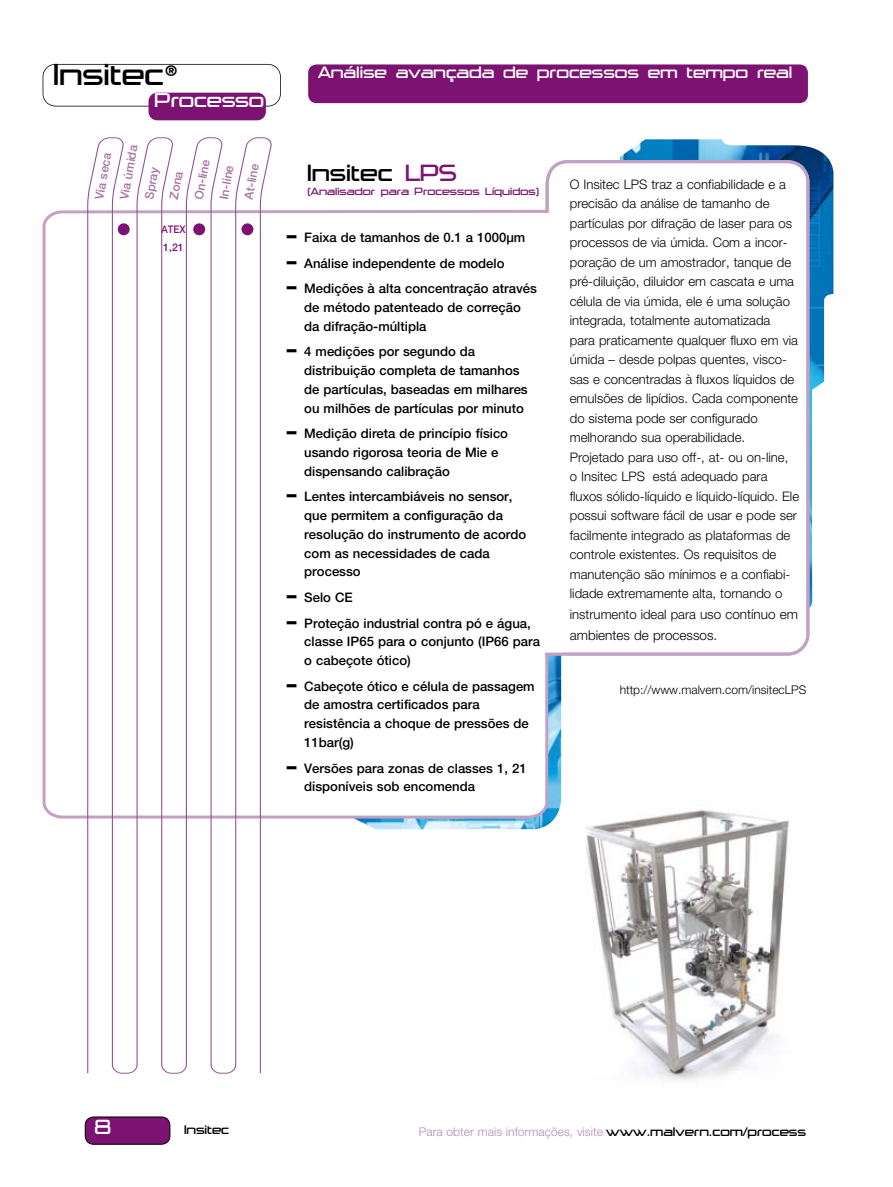
<style>
.page{position:relative;width:893px;height:1187px;background:#fff}
.page>*{position:absolute;margin:0;border:0;box-sizing:border-box;transform-origin:0 0}
.t1{font:300 33px "Trade Marker";color:#000}
.t2{font:300 25.5px "Trade Marker";color:#000}
.t3{font:300 22.35px "Trade Marker";color:#fff}
.t4{font:300 21.75px "Trade Marker";color:#fff}
.t5{font:300 18px "Trade Marker";color:#fff}
.t6{font:300 13.5px "Helvetica Neue LT Std";color:#000}
.t7{font:300 13.5px "Trade Marker";color:#000}
.t8{font:300 13.2px/19.5px "Helvetica Neue LT Std";color:#000}
.t9{font:500 13.2px/18.8px "Helvetica Neue LT Std";color:#000}
.t10{font:300 12px "Helvetica Neue LT Std";letter-spacing:.005em;color:#b68ab3}
.t11{font:500 12px "Helvetica Neue LT Std";color:#a972a4}
.t12{font:300 12px "Helvetica Neue LT Std";color:#000}
.t13{font:300 11.4px "Trade Marker";color:#7c1272}
.t14{font:500 10.5px/17.7px "Helvetica Neue LT Std";color:#7c1272;scale:.9 1}
.s1{font-size:27px}
.s2{color:#7c1272}
.s3{font-weight:900;font-size:19.65px}
.s4{font-size:13.5px}
.s5{font-size:10.2px;color:#934c94}
.s6{font-family:"Trade Marker";font-size:13.5px;color:#000}
</style>
<div class="page">
<img style="left:561px;top:795px;width:228px;height:285px">
<img style="left:357px;top:657px;width:204px;height:172px">
<img style="left:619px;top:139px;width:214px;height:467px">
<div style="left:308px;top:64px;width:500px;height:39px;background:#7c1272;border-radius:9px"></div>
<div style="left:85px;top:1116px;width:85px;height:28px;background:#7c1272;border-radius:9px"></div>
<div style="left:85px;top:1116px;width:85px;height:28px;border:1px solid #000;border-radius:9px"></div>
<svg style="left:42px;top:209px;width:508px;height:611px"></svg>
<svg style="left:87px;top:137px;width:185px;height:936px"></svg>
<div style="left:193px;top:223px;width:12px;height:12px;background:#7c1272;border-radius:50%"></div>
<div style="left:241px;top:223px;width:12px;height:12px;background:#7c1272;border-radius:50%"></div>
<div style="left:118px;top:223px;width:12px;height:12px;background:#7c1272;border-radius:50%"></div>
<svg style="left:542px;top:159px;width:269px;height:498px"></svg>
<svg style="left:43px;top:64px;width:238px;height:42px"></svg>
<div style="left:149px;top:93px;width:117px;height:27px;background:#7c1272;border-radius:9px"></div>
<h1 class="t1" style="left:53px;top:56px;width:126px">Insitec<span class="s1">®</span></h1>
<h3 class="t4" style="left:155px;top:87px;width:111px">Processo</h3>
<p class="t11" style="left:92px;top:198px;width:48px;rotate:-80deg">Via seca</p>
<p class="t11" style="left:117px;top:198px;width:56px;rotate:-80deg">Via úmida</p>
<p class="t11" style="left:142px;top:198px;width:34px;rotate:-80deg">Spray</p>
<p class="t11" style="left:167px;top:198px;width:30px;rotate:-80deg">Zona</p>
<p class="t11" style="left:192px;top:198px;width:42px;rotate:-80deg">On-line</p>
<p class="t11" style="left:216px;top:198px;width:36px;rotate:-80deg">In-line</p>
<p class="t11" style="left:241px;top:198px;width:38px;rotate:-80deg">At-line</p>
<p class="t14" style="left:161px;top:220px;width:28px">ATEX<br>1,21</p>
<h3 class="t5" style="left:318px;top:62px;width:476px">Análise avançada de processos em tempo real</h3>
<h2 class="t2" style="left:307px;top:159px;width:151px">Insitec <span class="s2">LPS</span></h2>
<p class="t13" style="left:307px;top:185px;width:234px">(Analisador para Processos Líquidos)</p>
<p class="t9" style="left:285px;top:228px;width:242px"><span class="s3">—</span> Faixa de tamanhos de 0.1 a 1000µm</p>
<p class="t9" style="left:285px;top:253px;width:221px"><span class="s3">—</span> Análise independente de modelo</p>
<p class="t9" style="left:304px;top:279px;width:234px;text-indent:-19px"><span class="s3">—</span> Medições à alta concentração através de método patenteado de correção da difração-múltipla</p>
<p class="t9" style="left:304px;top:342px;width:225px;text-indent:-19px"><span class="s3">—</span> 4 medições por segundo da distribuição completa de tamanhos de partículas, baseadas em milhares ou milhões de partículas por minuto</p>
<p class="t9" style="left:304px;top:424px;width:205px;text-indent:-19px"><span class="s3">—</span> Medição direta de princípio físico usando rigorosa teoria de Mie e dispensando calibração</p>
<p class="t9" style="left:304px;top:487px;width:224px;text-indent:-19px"><span class="s3">—</span> Lentes intercambiáveis no sensor, que permitem a configuração da resolução do instrumento de acordo com as necessidades de cada processo</p>
<p class="t9" style="left:285px;top:587px;width:69px"><span class="s3">—</span> Selo CE</p>
<p class="t9" style="left:304px;top:613px;width:237px;text-indent:-19px"><span class="s3">—</span> Proteção industrial contra pó e água, classe IP65 para o conjunto (IP66 para o cabeçote ótico)</p>
<p class="t9" style="left:304px;top:676px;width:232px;text-indent:-19px"><span class="s3">—</span> Cabeçote ótico e célula de passagem de amostra certificados para resistência a choque de pressões de<br>11bar(g)</p>
<p class="t9" style="left:304px;top:758px;width:224px;text-indent:-19px"><span class="s3">—</span> Versões para zonas de classes 1, 21 disponíveis sob encomenda</p>
<p class="t8" style="left:570px;top:174px;width:231px">O Insitec LPS traz a confiabilidade e a precisão da análise de tamanho de partículas por difração de laser para os processos de via úmida. Com a incor&shy;poração de um amostrador, tanque de pré-diluição, diluidor em cascata e uma célula de via úmida, ele é uma solução integrada, totalmente automatizada<br>para praticamente qualquer fluxo em via úmida – desde polpas quentes, visco&shy;sas e concentradas à fluxos líquidos de emulsões de lipídios. Cada componente do sistema pode ser configurado melhorando sua operabilidade.<br>Projetado para uso off-, at- ou on-line,<br>o Insitec LPS está adequado para fluxos sólido-líquido e líquido-líquido. Ele possui software fácil de usar e pode ser facilmente integrado as plataformas de controle existentes. Os requisitos de manutenção são mínimos e a confiabi&shy;lidade extremamente alta, tornando o</p>
<p class="t8" style="left:570px;top:604px;width:230px">instrumento ideal para <span class="s4">uso contínuo em</span></p>
<p class="t6" style="left:570px;top:627px;width:149px">ambientes de processos.</p>
<p class="t12" style="left:620px;top:682px;width:188px">http://www.malvern.com/insitecLPS</p>
<h3 class="t3" style="left:95px;top:1114px;width:18px">8</h3>
<p class="t7" style="left:184px;top:1122px;width:81px">Insitec <span class="s5">LPS</span></p>
<p class="t10" style="left:419px;top:1124px;width:389px">Para obter mais informações, visite <span class="s6">www.malvern.com/process</span></p>
</div>
